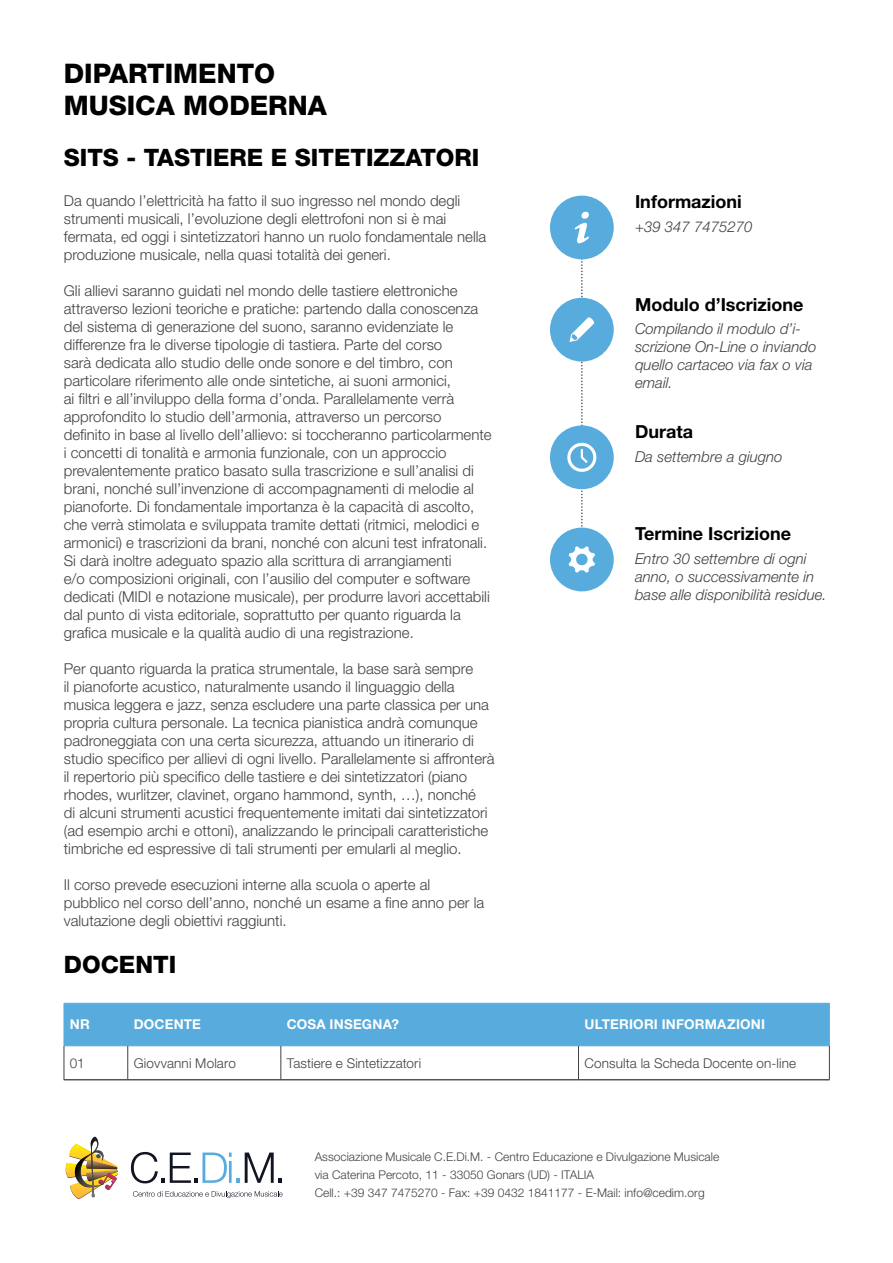
<style>
.page{position:relative;width:893px;height:1263px;background:#fff}
.page>*{position:absolute;margin:0;border:0;box-sizing:border-box;transform-origin:0 0}
.t1{font:800 27px/32.4px "Helvetica Neue LT Std";color:#000}
.t2{font:800 24px "Helvetica Neue LT Std";color:#000}
.t3{font:700 18px "Helvetica Neue LT Std";color:#000}
.t4{font:300 15px/18px "Helvetica Neue LT Std";color:#414042}
.t5{font:italic 300 15px/18px "Helvetica Neue LT Std";color:#414042}
.t6{font:300 13.5px "Helvetica Neue LT Std";letter-spacing:.01em;color:#414042}
.t7{font:700 13.5px "Helvetica Neue LT Std";letter-spacing:.015em;color:#fff}
.t8{font:300 12px/18px "Helvetica Neue LT Std";color:#414042}
</style>
<div class="page">
<div style="left:550px;top:196px;width:64px;height:63px;background:#58acdd;border-radius:50%"></div>
<div style="left:550px;top:298px;width:64px;height:64px;background:#58acdd;border-radius:50%"></div>
<div style="left:550px;top:425px;width:64px;height:64px;background:#58acdd;border-radius:50%"></div>
<div style="left:550px;top:528px;width:64px;height:63px;background:#58acdd;border-radius:50%"></div>
<svg style="left:567px;top:212px;width:29px;height:361px"></svg>
<div style="left:65px;top:1004px;width:764px;height:41px;background:#58acdd"></div>
<hr style="left:64px;top:1079px;width:64px;height:1px;background:#000">
<hr style="left:128px;top:1079px;width:153px;height:1px;background:#000">
<hr style="left:281px;top:1079px;width:297px;height:1px;background:#000">
<hr style="left:578px;top:1079px;width:252px;height:1px;background:#000">
<hr style="left:64px;top:1003px;width:64px;height:1px;background:#58acdd">
<hr style="left:64px;top:1003px;width:1px;height:42px;background:#58acdd">
<hr style="left:128px;top:1003px;width:153px;height:1px;background:#58acdd">
<hr style="left:127px;top:1003px;width:1px;height:42px;background:#58acdd">
<hr style="left:281px;top:1003px;width:297px;height:1px;background:#58acdd">
<hr style="left:281px;top:1003px;width:1px;height:42px;background:#58acdd">
<hr style="left:578px;top:1003px;width:252px;height:1px;background:#58acdd">
<hr style="left:578px;top:1003px;width:1px;height:42px;background:#58acdd">
<hr style="left:829px;top:1003px;width:1px;height:42px;background:#58acdd">
<hr style="left:64px;top:1045px;width:64px;height:1px;background:#58acdd">
<hr style="left:128px;top:1045px;width:153px;height:1px;background:#58acdd">
<hr style="left:281px;top:1045px;width:297px;height:1px;background:#58acdd">
<hr style="left:578px;top:1045px;width:252px;height:1px;background:#58acdd">
<hr style="left:64px;top:1046px;width:1px;height:34px;background:#414042">
<hr style="left:127px;top:1046px;width:1px;height:34px;background:#414042">
<hr style="left:281px;top:1046px;width:1px;height:34px;background:#414042">
<hr style="left:578px;top:1046px;width:1px;height:34px;background:#414042">
<hr style="left:829px;top:1046px;width:1px;height:34px;background:#414042">
<img style="left:65px;top:1137px;width:53px;height:62px">
<svg style="left:131px;top:1152px;width:151px;height:31px"></svg>
<svg style="left:133px;top:1191px;width:150px;height:7px"></svg>
<h1 class="t1" style="left:64px;top:57px;width:265px">DIPARTIMENTO<br>MUSICA MODERNA</h1>
<h2 class="t2" style="left:64px;top:143px;width:417px">SITS - TASTIERE E SITETIZZATORI</h2>
<p class="t4" style="left:64px;top:192px;width:424px">Da quando l’elettricità ha fatto il suo ingresso nel mondo degli strumenti musicali, l’evoluzione degli elettrofoni non si è mai fermata, ed oggi i sintetizzatori hanno un ruolo fondamentale nella produzione musicale, nella quasi totalità dei generi.</p>
<p class="t4" style="left:64px;top:282px;width:429px">Gli allievi saranno guidati nel mondo delle tastiere elettroniche attraverso lezioni teoriche e pratiche: partendo dalla conoscenza del sistema di generazione del suono, saranno evidenziate le differenze fra le diverse tipologie di tastiera. Parte del corso<br>sarà dedicata allo studio delle onde sonore e del timbro, con particolare riferimento alle onde sintetiche, ai suoni armonici,<br>ai filtri e all’inviluppo della forma d’onda. Parallelamente verrà approfondito lo studio dell’armonia, attraverso un percorso definito in base al livello dell’allievo: si toccheranno particolarmente i concetti di tonalità e armonia funzionale, con un approccio prevalentemente pratico basato sulla trascrizione e sull’analisi di brani, nonché sull’invenzione di accompagnamenti di melodie al pianoforte. Di fondamentale importanza è la capacità di ascolto, che verrà stimolata e sviluppata tramite dettati (ritmici, melodici e armonici) e trascrizioni da brani, nonché con alcuni test infratonali.<br>Si darà inoltre adeguato spazio alla scrittura di arrangiamenti<br>e/o composizioni originali, con l’ausilio del computer e software dedicati (MIDI e notazione musicale), per produrre lavori accettabili dal punto di vista editoriale, soprattutto per quanto riguarda la grafica musicale e la qualità audio di una registrazione.</p>
<p class="t4" style="left:64px;top:660px;width:432px">Per quanto riguarda la pratica strumentale, la base sarà sempre<br>il pianoforte acustico, naturalmente usando il linguaggio della musica leggera e jazz, senza escludere una parte classica per una propria cultura personale. La tecnica pianistica andrà comunque padroneggiata con una certa sicurezza, attuando un itinerario di studio specifico per allievi di ogni livello. Parallelamente si affronterà il repertorio più specifico delle tastiere e dei sintetizzatori (piano rhodes, wurlitzer, clavinet, organo hammond, synth, …), nonché<br>di alcuni strumenti acustici frequentemente imitati dai sintetizzatori (ad esempio archi e ottoni), analizzando le principali caratteristiche timbriche ed espressive di tali strumenti per emularli al meglio.</p>
<p class="t4" style="left:64px;top:876px;width:422px">Il corso prevede esecuzioni interne alla scuola o aperte al pubblico nel corso dell’anno, nonché un esame a fine anno per la valutazione degli obiettivi raggiunti.</p>
<h2 class="t2" style="left:64px;top:950px;width:114px">DOCENTI</h2>
<p class="t3" style="left:635px;top:191px;width:108px">Informazioni</p>
<p class="t5" style="left:635px;top:217px;width:119px">+39 347 7475270</p>
<p class="t3" style="left:635px;top:293px;width:170px">Modulo d’Iscrizione</p>
<p class="t5" style="left:635px;top:320px;width:183px">Compilando il modulo d’i&shy;scrizione On-Line o inviando quello cartaceo via fax o via email.</p>
<p class="t3" style="left:635px;top:421px;width:60px">Durata</p>
<p class="t5" style="left:635px;top:447px;width:149px">Da settembre a giugno</p>
<p class="t3" style="left:635px;top:523px;width:158px">Termine Iscrizione</p>
<p class="t5" style="left:635px;top:549px;width:193px">Entro 30 settembre di ogni anno, o successivamente in base alle disponibilità residue.</p>
<p class="t7" style="left:70px;top:1016px;width:21px">NR</p>
<p class="t7" style="left:134px;top:1016px;width:69px">DOCENTE</p>
<p class="t7" style="left:287px;top:1016px;width:114px">COSA INSEGNA?</p>
<p class="t7" style="left:584px;top:1016px;width:182px">ULTERIORI INFORMAZIONI</p>
<p class="t6" style="left:70px;top:1054px;width:16px">01</p>
<p class="t6" style="left:134px;top:1054px;width:104px">Giovvanni Molaro</p>
<p class="t6" style="left:287px;top:1054px;width:136px">Tastiere e Sintetizzatori</p>
<p class="t6" style="left:584px;top:1054px;width:213px">Consulta la Scheda Docente on-line</p>
<p class="t8" style="left:315px;top:1147px;width:406px">Associazione Musicale C.E.Di.M. - Centro Educazione e Divulgazione Musicale via Caterina Percoto, 11 - 33050 Gonars (UD) - ITALIA<br>Cell.: +39 347 7475270 - Fax: +39 0432 1841177 - E-Mail: info@cedim.org</p>
</div>
